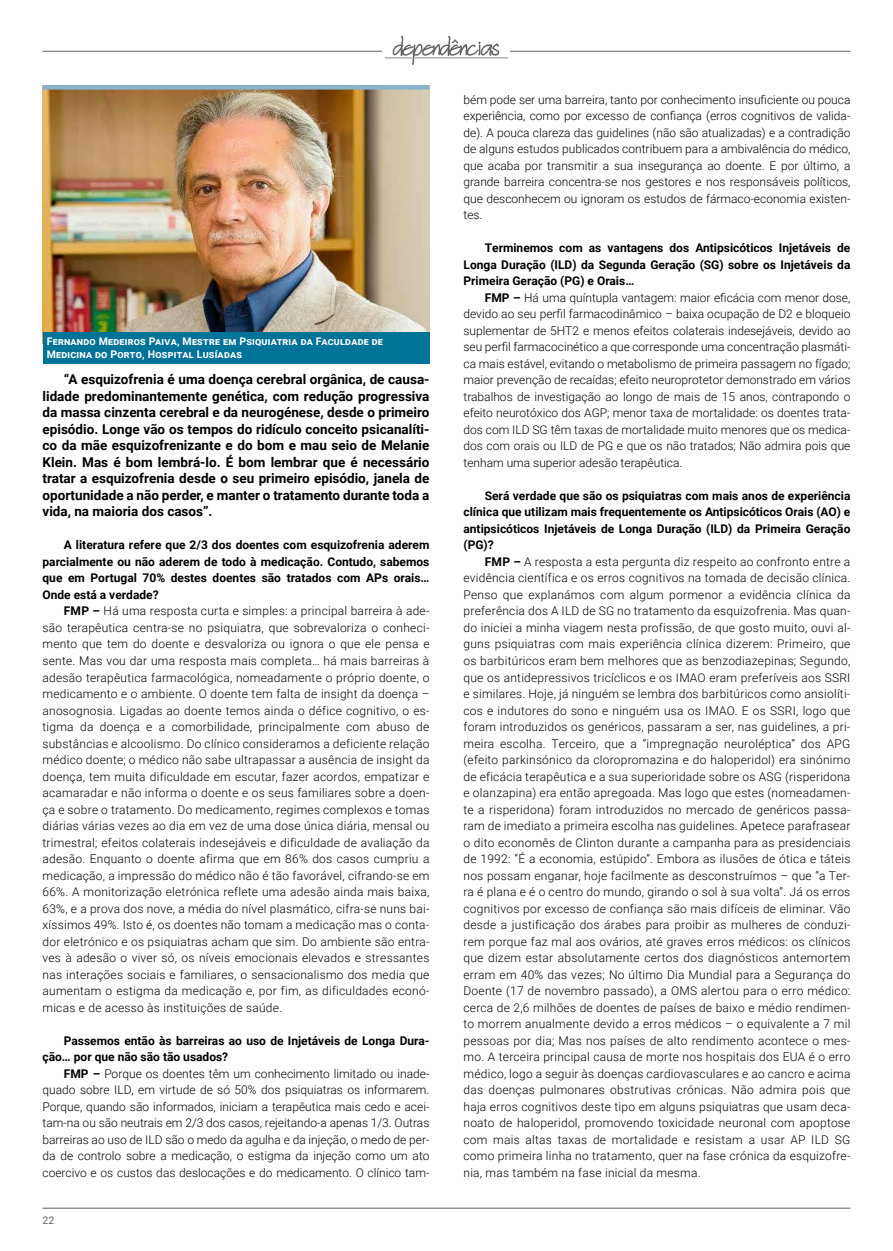
<style>
.page{position:relative;width:893px;height:1251px;background:#fff}
.page>*{position:absolute;margin:0;border:0;box-sizing:border-box;transform-origin:0 0}
.t1{font:700 13.5px/16.5px "Roboto";color:#000;text-align:justify}
.t2{font:300 12px/16.5px "Roboto";color:#000;text-align:justify}
.t3{font:700 12px/16.5px "Roboto";color:#000;text-align:justify}
.t4{font:700 10.5px/12.6px "Roboto";letter-spacing:.02em;color:#fff}
.t5{font:10.5px "Roboto";color:#626261}
.s1{font-weight:700}
</style>
<div class="page">
<hr style="left:43px;top:51px;width:367px;height:1px;background:#626261">
<hr style="left:43px;top:1207px;width:807px;height:1px;background:#626261">
<hr style="left:483px;top:51px;width:367px;height:1px;background:#626261">
<div style="left:383px;top:27px;width:127px;height:36px;background:#fff"></div>
<img style="left:385px;top:36px;width:123px;height:28px">
<img style="left:43px;top:90px;width:386px;height:243px">
<div style="left:43px;top:85px;width:386px;height:5px;background:#8bb3ca"></div>
<div style="left:43px;top:333px;width:386px;height:31px;background:#007398"></div>
<p class="t4" style="left:47px;top:335px;width:338px">Fernando Medeiros Paiva, Mestre em Psiquiatria da Faculdade de<br>Medicina do Porto, Hospital Lusíadas</p>
<p class="t1" style="left:43px;top:370px;width:388px;text-indent:21px">“A esquizofrenia é uma doença cerebral orgânica, de causa&shy;lidade predominantemente genética, com redução progressiva da massa cinzenta cerebral e da neurogénese, desde o primeiro episódio. Longe vão os tempos do ridículo conceito psicanalíti&shy;co da mãe esquizofrenizante e do bom e mau seio de Melanie Klein. Mas é bom lembrá-lo. É bom lembrar que é necessário tratar a esquizofrenia desde o seu primeiro episódio, janela de oportunidade a não perder, e manter o tratamento durante toda a vida, na maioria dos casos”.</p>
<p class="t3" style="left:43px;top:536px;width:388px;text-indent:21px">A literatura refere que 2/3 dos doentes com esquizofrenia aderem parcialmente ou não aderem de todo à medicação. Contudo, sabemos que em Portugal 70% destes doentes são tratados com APs orais… Onde está a verdade?</p>
<p class="t2" style="left:43px;top:602px;width:388px;text-indent:21px"><span class="s1">FMP –</span> Há uma resposta curta e simples: a principal barreira à ade&shy;são terapêutica centra-se no psiquiatra, que sobrevaloriza o conheci&shy;mento que tem do doente e desvaloriza ou ignora o que ele pensa e sente. Mas vou dar uma resposta mais completa… há mais barreiras à adesão terapêutica farmacológica, nomeadamente o próprio doente, o medicamento e o ambiente. O doente tem falta de insight da doença – anosognosia. Ligadas ao doente temos ainda o défice cognitivo, o es&shy;tigma da doença e a comorbilidade, principalmente com abuso de substâncias e alcoolismo. Do clínico consideramos a deficiente relação médico doente; o médico não sabe ultrapassar a ausência de insight da doença, tem muita dificuldade em escutar, fazer acordos, empatizar e acamaradar e não informa o doente e os seus familiares sobre a doen&shy;ça e sobre o tratamento. Do medicamento, regimes complexos e tomas diárias várias vezes ao dia em vez de uma dose única diária, mensal ou trimestral; efeitos colaterais indesejáveis e dificuldade de avaliação da adesão. Enquanto o doente afirma que em 86% dos casos cumpriu a medicação, a impressão do médico não é tão favorável, cifrando-se em 66%. A monitorização eletrónica reflete uma adesão ainda mais baixa, 63%, e a prova dos nove, a média do nível plasmático, cifra-se nuns bai&shy;xíssimos 49%. Isto é, os doentes não tomam a medicação mas o conta&shy;dor eletrónico e os psiquiatras acham que sim. Do ambiente são entra&shy;ves à adesão o viver só, os níveis emocionais elevados e stressantes nas interações sociais e familiares, o sensacionalismo dos media que aumentam o estigma da medicação e, por fim, as dificuldades econó&shy;micas e de acesso às instituições de saúde.</p>
<p class="t3" style="left:43px;top:1031px;width:388px;text-indent:21px">Passemos então às barreiras ao uso de Injetáveis de Longa Dura&shy;ção… por que não são tão usados?</p>
<p class="t2" style="left:43px;top:1064px;width:388px;text-indent:21px"><span class="s1">FMP –</span> Porque os doentes têm um conhecimento limitado ou inade&shy;quado sobre ILD, em virtude de só 50% dos psiquiatras os informarem.<br>Porque, quando são informados, iniciam a terapêutica mais cedo e acei&shy;tam-na ou são neutrais em 2/3 dos casos, rejeitando-a apenas 1/3. Outras barreiras ao uso de ILD são o medo da agulha e da injeção, o medo de per&shy;da de controlo sobre a medicação, o estigma da injeção como um ato coercivo e os custos das deslocações e do medicamento. O clínico tam-</p>
<p class="t5" style="left:43px;top:1212px;width:13px">22</p>
<p class="t2" style="left:463px;top:91px;width:388px">bém pode ser uma barreira, tanto por conhecimento insuficiente ou pouca experiência, como por excesso de confiança (erros cognitivos de valida&shy;de). A pouca clareza das guidelines (não são atualizadas) e a contradição de alguns estudos publicados contribuem para a ambivalência do médico, que acaba por transmitir a sua insegurança ao doente. E por último, a grande barreira concentra-se nos gestores e nos responsáveis políticos, que desconhecem ou ignoram os estudos de fármaco-economia existen&shy;tes.</p>
<p class="t3" style="left:463px;top:239px;width:388px;text-indent:21px">Terminemos com as vantagens dos Antipsicóticos Injetáveis de Longa Duração (ILD) da Segunda Geração (SG) sobre os Injetáveis da Primeira Geração (PG) e Orais…</p>
<p class="t2" style="left:463px;top:289px;width:388px;text-indent:21px"><span class="s1">FMP –</span> Há uma quíntupla vantagem: maior eficácia com menor dose, devido ao seu perfil farmacodinâmico – baixa ocupação de D2 e bloqueio suplementar de 5HT2 e menos efeitos colaterais indesejáveis, devido ao seu perfil farmacocinético a que corresponde uma concentração plasmáti&shy;ca mais estável, evitando o metabolismo de primeira passagem no fígado; maior prevenção de recaídas; efeito neuroprotetor demonstrado em vários trabalhos de investigação ao longo de mais de 15 anos, contrapondo o efeito neurotóxico dos AGP; menor taxa de mortalidade: os doentes trata&shy;dos com ILD SG têm taxas de mortalidade muito menores que os medica&shy;dos com orais ou ILD de PG e que os não tratados; Não admira pois que tenham uma superior adesão terapêutica.</p>
<p class="t3" style="left:463px;top:487px;width:388px;text-indent:21px">Será verdade que são os psiquiatras com mais anos de experiência clínica que utilizam mais frequentemente os Antipsicóticos Orais (AO) e antipsicóticos Injetáveis de Longa Duração (ILD) da Primeira Geração (PG)?</p>
<p class="t2" style="left:463px;top:553px;width:388px;text-indent:21px"><span class="s1">FMP –</span> A resposta a esta pergunta diz respeito ao confronto entre a evidência científica e os erros cognitivos na tomada de decisão clínica.<br>Penso que explanámos com algum pormenor a evidência clínica da preferência dos A ILD de SG no tratamento da esquizofrenia. Mas quan&shy;do iniciei a minha viagem nesta profissão, de que gosto muito, ouvi al&shy;guns psiquiatras com mais experiência clínica dizerem: Primeiro, que os barbitúricos eram bem melhores que as benzodiazepinas; Segundo, que os antidepressivos tricíclicos e os IMAO eram preferíveis aos SSRI e similares. Hoje, já ninguém se lembra dos barbitúricos como ansiolíti&shy;cos e indutores do sono e ninguém usa os IMAO. E os SSRI, logo que foram introduzidos os genéricos, passaram a ser, nas guidelines, a pri&shy;meira escolha. Terceiro, que a “impregnação neuroléptica” dos APG (efeito parkinsónico da cloropromazina e do haloperidol) era sinónimo de eficácia terapêutica e a sua superioridade sobre os ASG (risperidona e olanzapina) era então apregoada. Mas logo que estes (nomeadamen&shy;te a risperidona) foram introduzidos no mercado de genéricos passa&shy;ram de imediato a primeira escolha nas guidelines. Apetece parafrasear o dito economês de Clinton durante a campanha para as presidenciais de 1992: “É a economia, estúpido”. Embora as ilusões de ótica e táteis nos possam enganar, hoje facilmente as desconstruímos – que “a Ter&shy;ra é plana e é o centro do mundo, girando o sol à sua volta”. Já os erros cognitivos por excesso de confiança são mais difíceis de eliminar. Vão desde a justificação dos árabes para proibir as mulheres de conduzi&shy;rem porque faz mal aos ovários, até graves erros médicos: os clínicos que dizem estar absolutamente certos dos diagnósticos antemortem erram em 40% das vezes; No último Dia Mundial para a Segurança do Doente (17 de novembro passado), a OMS alertou para o erro médico: cerca de 2,6 milhões de doentes de países de baixo e médio rendimen&shy;to morrem anualmente devido a erros médicos – o equivalente a 7 mil pessoas por dia; Mas nos países de alto rendimento acontece o mes&shy;mo. A terceira principal causa de morte nos hospitais dos EUA é o erro médico, logo a seguir às doenças cardiovasculares e ao cancro e acima das doenças pulmonares obstrutivas crónicas. Não admira pois que haja erros cognitivos deste tipo em alguns psiquiatras que usam deca&shy;noato de haloperidol, promovendo toxicidade neuronal com apoptose com mais altas taxas de mortalidade e resistam a usar AP ILD SG como primeira linha no tratamento, quer na fase crónica da esquizofre&shy;nia, mas também na fase inicial da mesma.</p>
</div>
